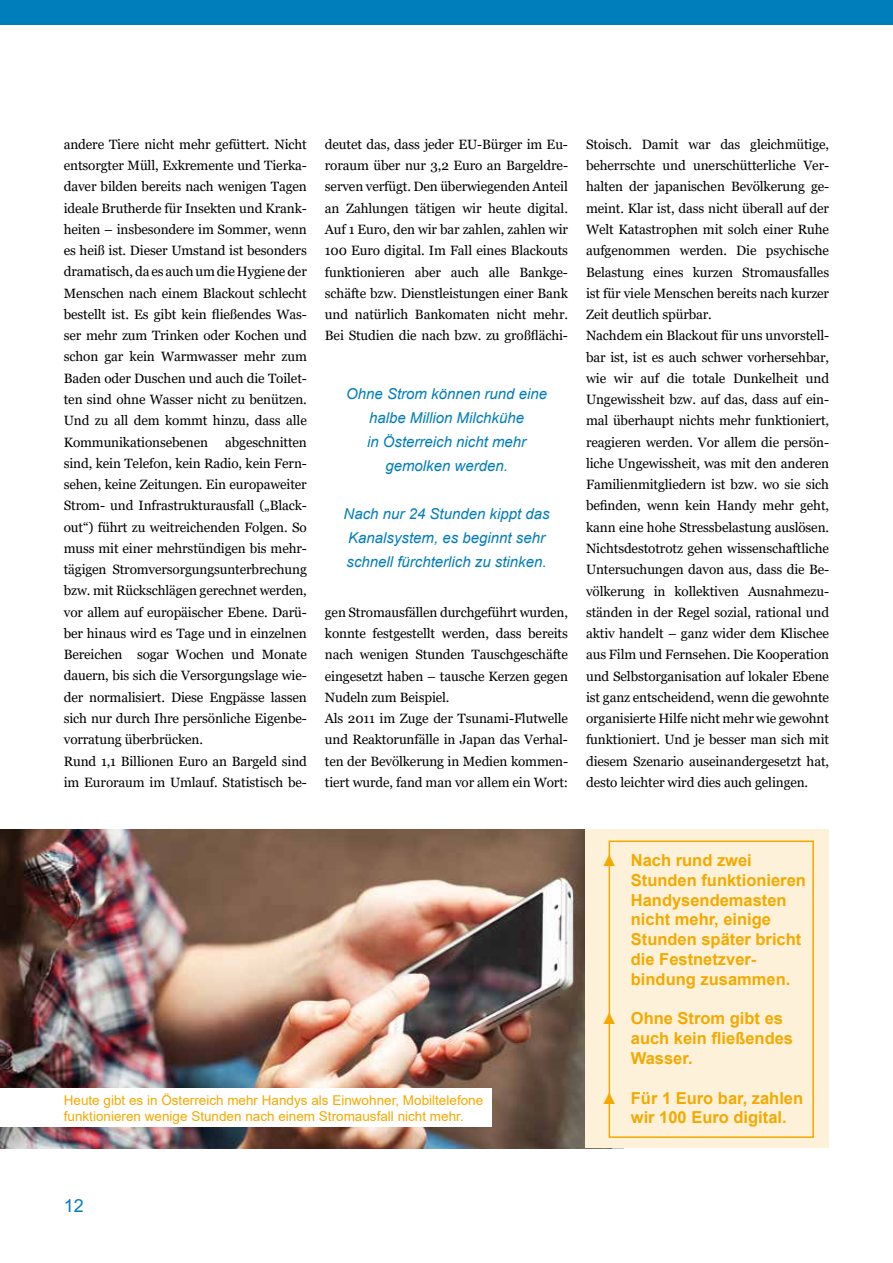
<style>
.page{position:relative;width:893px;height:1263px;background:#fff}
.page>*{position:absolute;margin:0;border:0;box-sizing:border-box;transform-origin:0 0}
.t1{font:18px "Arial";color:#007dbb}
.t2{font:700 16.5px/19.8px "Arial";color:#f4a900}
.t3{font:italic 15px/24px "Arial";color:#007dbb;text-align:center}
.t4{font:13.5px/21.3px "Georgia";letter-spacing:-.01em;color:#000}
.t5{font:13.5px/16.2px "Arial";color:#f4a900}
</style>
<div class="page">
<div style="left:0;top:0;width:893px;height:25px;background:#007dbb"></div>
<img style="left:0;top:829px;width:585px;height:319px">
<div style="left:0;top:1089px;width:491px;height:38px;background:#fff"></div>
<div style="left:585px;top:829px;width:244px;height:319px;background:#fdf2d9"></div>
<div style="left:609px;top:840px;width:205px;height:298px;border:2px solid #f4a900"></div>
<p class="t4" style="left:64px;top:134px;width:245px;text-align:justify">andere Tiere nicht mehr gefüttert. Nicht entsorgter Müll, Exkremente und Tierka&shy;daver bilden bereits nach wenigen Tagen ideale Brutherde für Insekten und Krank&shy;heiten – insbesondere im Sommer, wenn es heiß ist. Dieser Umstand ist besonders dramatisch, da es auch um die Hygiene der Menschen nach einem Blackout schlecht bestellt ist. Es gibt kein fließendes Was&shy;ser mehr zum Trinken oder Kochen und schon gar kein Warmwasser mehr zum Baden oder Duschen und auch die Toilet&shy;ten sind ohne Wasser nicht zu benützen.<br>Und zu all dem kommt hinzu, dass alle Kommunikationsebenen</p>
<p class="t4" style="left:64px;top:431px;width:245px;text-indent:161px">abgeschnitten sind, kein Telefon, kein Radio, kein Fern&shy;sehen, keine Zeitungen. Ein europaweiter Strom- und Infrastrukturausfall („Black&shy;out“) führt zu weitreichenden Folgen. So muss mit einer mehrstündigen bis mehr&shy;tägigen Stromversorgungsunterbrechung bzw. mit Rückschlägen gerechnet werden, vor allem auf europäischer Ebene. Darü&shy;ber hinaus wird es Tage und in einzelnen Bereichen sogar Wochen und Monate dauern, bis sich die Versorgungslage wie&shy;der normalisiert. Diese Engpässe lassen sich nur durch Ihre persönliche Eigenbe&shy;vorratung überbrücken.<br>Rund 1,1 Billionen Euro an Bargeld sind im Euroraum im Umlauf. Statistisch be-</p>
<p class="t4" style="left:325px;top:134px;width:245px;text-align:justify">deutet das, dass jeder EU-Bürger im Eu&shy;roraum über nur 3,2 Euro an Bargeldre&shy;serven verfügt. Den überwiegenden Anteil an Zahlungen tätigen wir heute digital.<br>Auf 1 Euro, den wir bar zahlen, zahlen wir 100 Euro digital. Im Fall eines Blackouts funktionieren aber auch alle Bankge&shy;schäfte bzw. Dienstleistungen einer Bank und natürlich Bankomaten nicht mehr.<br>Bei Studien die nach bzw. zu großflächi-</p>
<p class="t3" style="left:346px;top:382px;width:202px">Ohne Strom können rund eine halbe Million Milchkühe<br>in Österreich nicht mehr gemolken werden.</p>
<p class="t3" style="left:344px;top:502px;width:207px;text-align:left">Nach nur 24 Stunden kippt das<br>Kanalsystem, es beginnt sehr schnell fürchterlich zu stinken.</p>
<p class="t4" style="left:325px;top:602px;width:245px">gen Stromausfällen durchgeführt wurden, konnte festgestellt werden, dass bereits nach wenigen Stunden Tauschgeschäfte eingesetzt haben – tausche Kerzen gegen Nudeln zum Beispiel.<br>Als 2011 im Zuge der Tsunami-Flutwelle und Reaktorunfälle in Japan das Verhal&shy;ten der Bevölkerung in Medien kommen&shy;tiert wurde, fand man vor allem ein Wort:</p>
<p class="t4" style="left:586px;top:134px;width:245px">Stoisch. Damit war das gleichmütige, beherrschte und unerschütterliche Ver&shy;halten der japanischen Bevölkerung ge&shy;meint. Klar ist, dass nicht überall auf der Welt Katastrophen mit solch einer Ruhe aufgenommen werden. Die psychische Belastung eines kurzen Stromausfalles ist für viele Menschen bereits nach kurzer Zeit deutlich spürbar.<br>Nachdem ein Blackout für uns unvorstell&shy;bar ist, ist es auch schwer vorhersehbar, wie wir auf die totale Dunkelheit und Ungewissheit bzw. auf das, dass auf ein&shy;mal überhaupt nichts mehr funktioniert, reagieren werden. Vor allem die persön&shy;liche Ungewissheit, was mit den anderen Familienmitgliedern ist bzw. wo sie sich befinden, wenn kein Handy mehr geht, kann eine hohe Stressbelastung auslösen.<br>Nichtsdestotrotz gehen wissenschaftliche Untersuchungen davon aus, dass die Be&shy;völkerung in kollektiven Ausnahmezu&shy;ständen in der Regel sozial, rational und aktiv handelt – ganz wider dem Klischee aus Film und Fernsehen. Die Kooperation und Selbstorganisation auf lokaler Ebene ist ganz entscheidend, wenn die gewohnte organisierte Hilfe nicht mehr wie gewohnt funktioniert. Und je besser man sich mit diesem Szenario auseinandergesetzt hat, desto leichter wird dies auch gelingen.</p>
<p class="t5" style="left:64px;top:1092px;width:421px">Heute gibt es in Österreich mehr Handys als Einwohner, Mobiltelefone funktionieren wenige Stunden nach einem Stromausfall nicht mehr.</p>
<p class="t2" style="left:631px;top:850px;width:177px;text-indent:-30px">▲ Nach rund zwei<br>Stunden funktionieren<br>Handysendemasten nicht mehr, einige<br>Stunden später bricht die Festnetzver&shy;bindung zusammen.</p>
<p class="t2" style="left:631px;top:1009px;width:164px;text-indent:-30px">▲ Ohne Strom gibt es auch kein fließendes<br>Wasser.</p>
<p class="t2" style="left:631px;top:1088px;width:174px;text-indent:-30px">▲ Für 1 Euro bar, zahlen wir 100 Euro digital.</p>
<h1 class="t1" style="left:64px;top:1193px;width:22px">12</h1>
</div>
